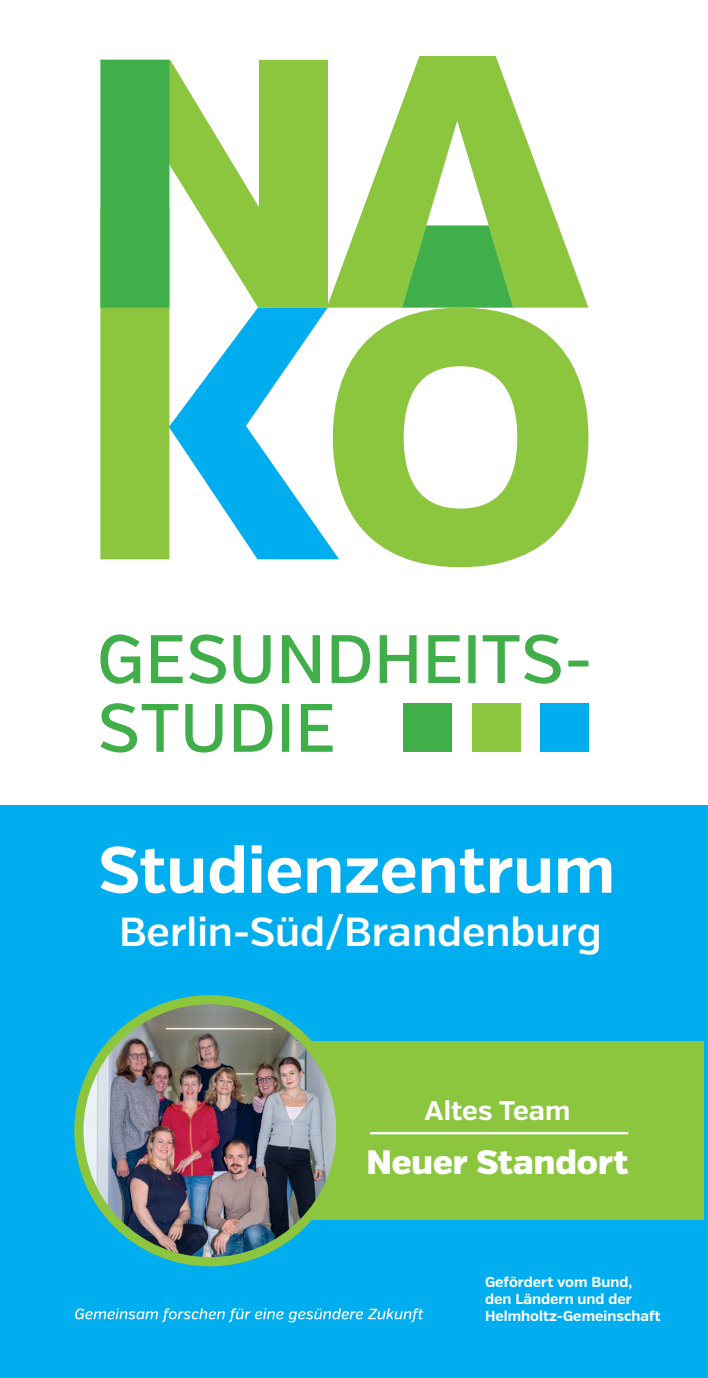
<style>
.page{position:relative;width:708px;height:1378px;background:#fff}
.page>*{position:absolute;margin:0;border:0;box-sizing:border-box;transform-origin:0 0}
.t1{font:700 65.25px "Verb";color:#fff}
.t2{font:600 40.5px "Verb";color:#fff}
.t3{font:900 33.75px "Verb";color:#fff}
.t4{font:700 27px "Verb";color:#fff}
.t5{font:700 14.4px/17.3px "Verb";color:#fff}
</style>
<div class="page">
<svg style="left:169px;top:60px;width:158px;height:248px;fill:#8bc63e"></svg>
<svg style="left:327px;top:56px;width:261px;height:252px;fill:#8bc63e"></svg>
<svg style="left:100px;top:60px;width:69px;height:499px;background:#66ba44"></svg>
<svg style="left:333px;top:308px;width:255px;height:259px;fill:#8bc63e"></svg>
<svg style="left:169px;top:308px;width:170px;height:251px"></svg>
<svg style="left:402px;top:225px;width:111px;height:83px;background:#51b348"></svg>
<div style="left:403px;top:704px;width:48px;height:48px;background:#40ae49"></div>
<div style="left:472px;top:704px;width:49px;height:48px;background:#8bc63e"></div>
<div style="left:540px;top:704px;width:48px;height:48px;background:#00aeef"></div>
<svg style="left:100px;top:703px;width:233px;height:49px"></svg>
<svg style="left:100px;top:634px;width:488px;height:50px"></svg>
<div style="left:0;top:805px;width:708px;height:573px;background:#00aeef"></div>
<svg style="left:75px;top:1308px;width:348px;height:14px"></svg>
<div style="left:292px;top:1041px;width:411px;height:179px;background:#8bc63e"></div>
<img style="left:82px;top:999px;width:254px;height:262px">
<div style="left:74px;top:995px;width:272px;height:271px;border:9px solid #8bc63e;border-radius:50%"></div>
<hr style="left:370px;top:1132px;width:258px;height:2px;background:#fff">
<h1 class="t1" style="left:98px;top:830px;width:518px">Studienzentrum</h1>
<h2 class="t2" style="left:119px;top:907px;width:484px">Berlin-Süd/Brandenburg</h2>
<h3 class="t4" style="left:425px;top:1094px;width:147px">Altes Team</h3>
<h3 class="t3" style="left:367px;top:1141px;width:263px">Neuer Standort</h3>
<p class="t5" style="left:485px;top:1273px;width:177px">Gefördert vom Bund, den Ländern und der<br>Helmholtz-Gemeinschaft</p>
</div>
